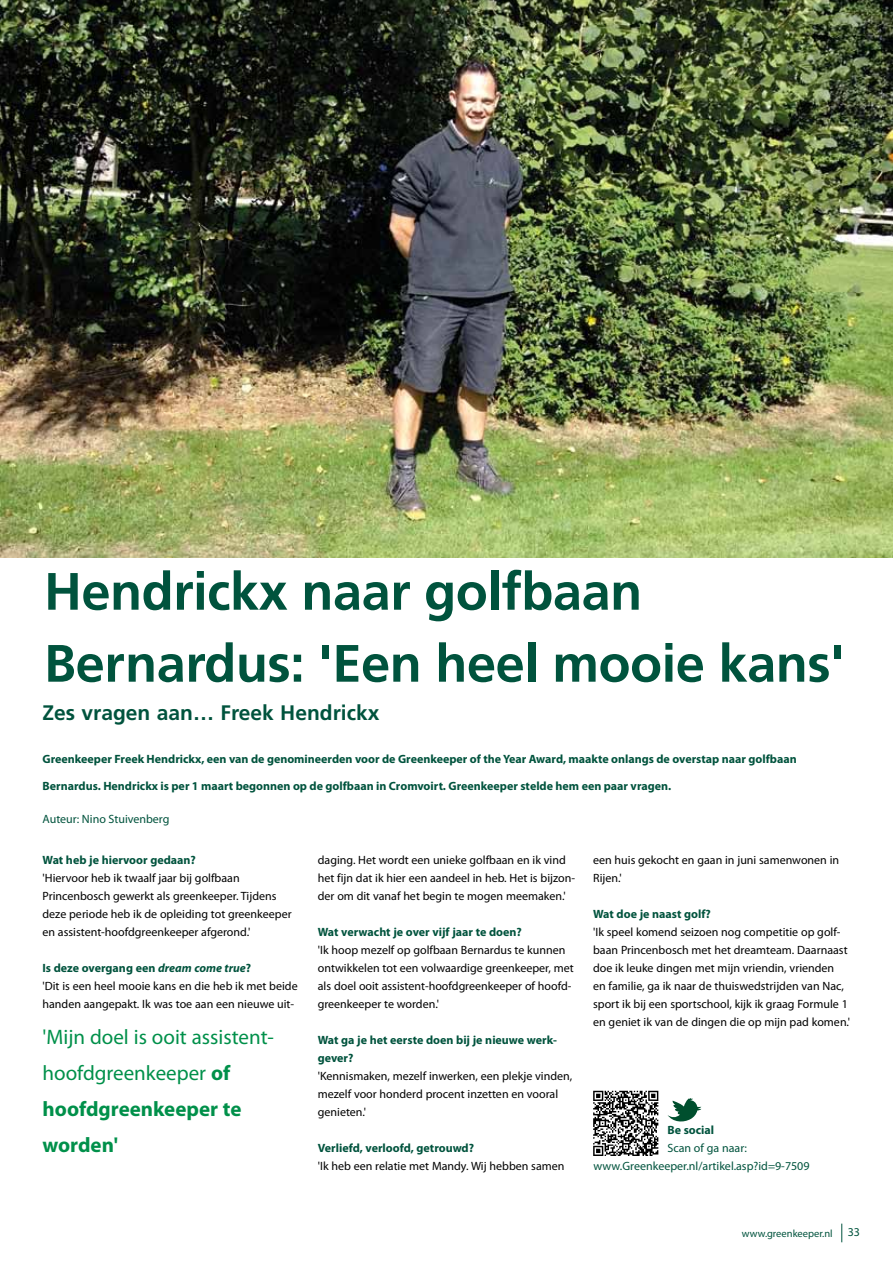
<style>
.page{position:relative;width:893px;height:1263px;background:#fff}
.page>*{position:absolute;margin:0;border:0;box-sizing:border-box;transform-origin:0 0}
.t1{font:700 52.5px/72px "Frutiger";letter-spacing:-.01em;color:#00533d}
.t2{font:21px/36px "Myriad Pro";color:#00904a}
.t3{font:700 21px "Frutiger";color:#00533d}
.t4{font:12px/18px "Myriad Pro";color:#000}
.t5{font:700 12px/18px "Myriad Pro";color:#00533d}
.t6{font:12px/18px "Myriad Pro";color:#00533d}
.t7{font:10.5px "Myriad Pro";color:#00533d}
.s1{font-weight:700;color:#00533d}
.s2{font-weight:700;font-style:italic;color:#00533d}
.s3{font-weight:700}
</style>
<div class="page">
<svg style="left:841px;top:1223px;width:1px;height:19px"></svg>
<img style="left:0;top:0;width:893px;height:558px">
<svg style="left:593px;top:1091px;width:65px;height:65px"></svg>
<svg style="left:667px;top:1098px;width:34px;height:23px"></svg>
<h1 class="t1" style="left:44px;top:555px;width:802px">Hendrickx naar golfbaan<br>Bernardus: 'Een heel mooie kans'</h1>
<h2 class="t3" style="left:43px;top:700px;width:338px">Zes vragen aan… Freek Hendrickx</h2>
<p class="t5" style="left:43px;top:749px;width:756px">Greenkeeper Freek Hendrickx, een van de genomineerden voor de Greenkeeper of the Year Award, maakte onlangs de overstap naar golfbaan</p>
<p class="t5" style="left:43px;top:776px;width:630px">Bernardus. Hendrickx is per 1 maart begonnen op de golfbaan in Cromvoirt. Greenkeeper stelde hem een paar vragen.</p>
<p class="t6" style="left:43px;top:809px;width:128px">Auteur: Nino Stuivenberg</p>
<p class="t5" style="left:43px;top:851px;width:155px">Wat heb je hiervoor gedaan?</p>
<p class="t4" style="left:43px;top:869px;width:251px">'Hiervoor heb ik twaalf jaar bij golfbaan Princenbosch gewerkt als greenkeeper. Tijdens deze periode heb ik de opleiding tot greenkeeper en assistent-hoofdgreenkeeper afgerond.'</p>
<p class="t4" style="left:43px;top:959px;width:257px"><span class="s1">Is deze overgang een</span> <span class="s2">dream come true</span><span class="s1">?<br></span>'Dit is een heel mooie kans en die heb ik met beide handen aangepakt. Ik was toe aan een nieuwe uit-</p>
<h2 class="t2" style="left:43px;top:1019px;width:233px">'Mijn doel is ooit assistent&shy;hoofdgreenkeeper <span class="s3">of hoofdgreenkeeper te worden'</span></h2>
<p class="t4" style="left:318px;top:851px;width:259px">daging. Het wordt een unieke golfbaan en ik vind het fijn dat ik hier een aandeel in heb. Het is bijzon&shy;der om dit vanaf het begin te mogen meemaken.'</p>
<p class="t5" style="left:318px;top:923px;width:206px">Wat verwacht je over vijf jaar te doen?</p>
<p class="t4" style="left:318px;top:941px;width:257px">'Ik hoop mezelf op golfbaan Bernardus te kunnen ontwikkelen tot een volwaardige greenkeeper, met als doel ooit assistent-hoofdgreenkeeper of hoofd&shy;greenkeeper te worden.'</p>
<p class="t5" style="left:318px;top:1031px;width:241px">Wat ga je het eerste doen bij je nieuwe werk&shy;gever?</p>
<p class="t4" style="left:318px;top:1067px;width:256px">'Kennismaken, mezelf inwerken, een plekje vinden, mezelf voor honderd procent inzetten en vooral genieten.'</p>
<p class="t5" style="left:318px;top:1139px;width:158px">Verliefd, verloofd, getrouwd?</p>
<p class="t4" style="left:318px;top:1157px;width:248px">'Ik heb een relatie met Mandy. Wij hebben samen</p>
<p class="t4" style="left:593px;top:851px;width:248px">een huis gekocht en gaan in juni samenwonen in<br>Rijen.'</p>
<p class="t5" style="left:593px;top:905px;width:119px">Wat doe je naast golf?</p>
<p class="t4" style="left:593px;top:923px;width:258px">'Ik speel komend seizoen nog competitie op golf&shy;baan Princenbosch met het dreamteam. Daarnaast doe ik leuke dingen met mijn vriendin, vrienden<br>en familie, ga ik naar de thuiswedstrijden van Nac, sport ik bij een sportschool, kijk ik graag Formule 1 en geniet ik van de dingen die op mijn pad komen.'</p>
<p class="t5" style="left:667px;top:1121px;width:48px">Be social</p>
<p class="t6" style="left:594px;top:1139px;width:217px;text-indent:74px">Scan of ga naar: www.Greenkeeper.nl/artikel.asp?id=9-7509</p>
<p class="t7" style="left:742px;top:1227px;width:92px">www.greenkeeper.nl</p>
<p class="t6" style="left:848px;top:1222px;width:14px">33</p>
</div>
